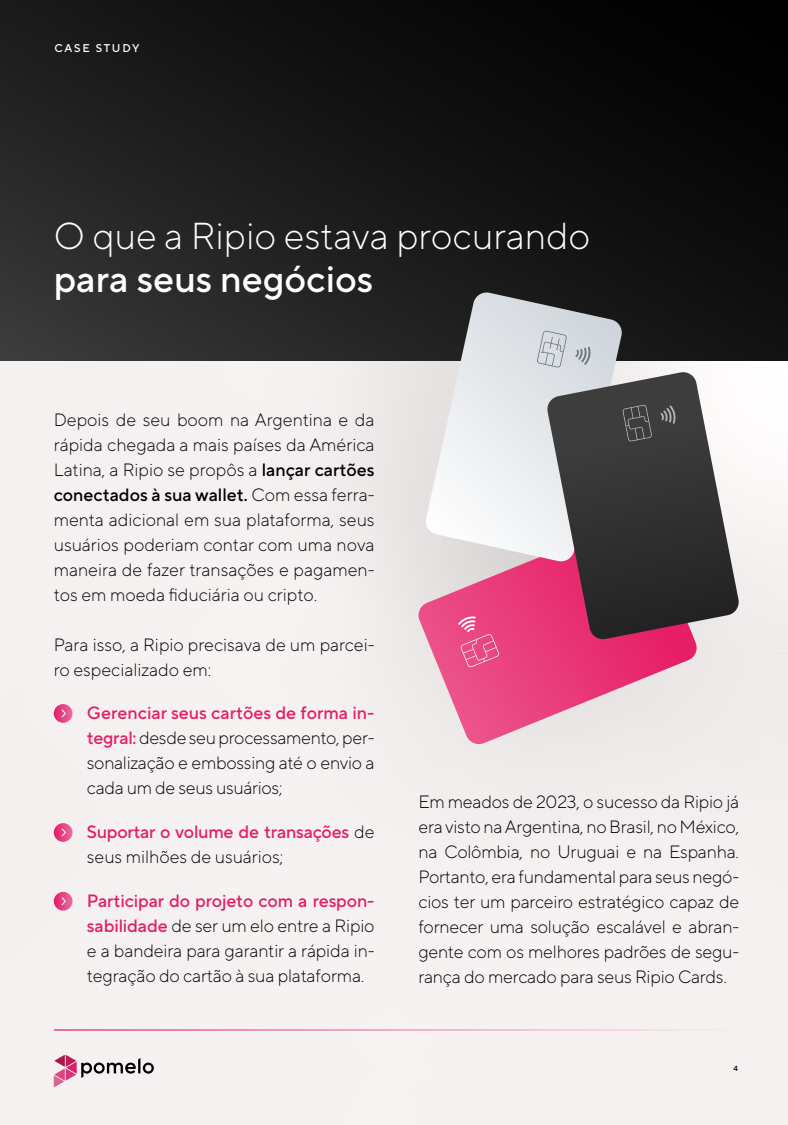
<style>
.page{position:relative;width:788px;height:1125px;background:#fff}
.page>*{position:absolute;margin:0;border:0;box-sizing:border-box;transform-origin:0 0}
.t1{font:300 37.5px "TT Norms Pro";color:#fff}
.t2{font:500 37.5px "TT Norms Pro";color:#fff}
.t3{font:300 17.81px/25px "TT Norms Pro";letter-spacing:-.005em;color:#000;text-align:justify}
.t4{font:500 17.81px/25px "TT Norms Pro";letter-spacing:-.015em;color:#e41e66}
.t5{font:500 11.25px "TT Norms Pro";letter-spacing:.16em;color:#fff}
.t6{font:500 7.5px "TT Norms Pro";color:#000}
.s1{font-weight:500}
.s2{font-weight:500;color:#e41e66}
.s3{font-weight:300;color:#000}
</style>
<div class="page">
<svg style="left:0;top:0;width:788px;height:361px;background:#171717"></svg>
<div style="left:0;top:361px;width:788px;height:764px;background:#f5f1f0"></div>
<svg style="left:54px;top:1055px;width:100px;height:32px"></svg>
<hr style="left:54px;top:1029px;width:685px;height:2px;background:#fff">
<svg style="left:54px;top:704px;width:18px;height:19px"></svg>
<svg style="left:62px;top:709px;width:4px;height:8px"></svg>
<svg style="left:54px;top:823px;width:18px;height:19px"></svg>
<svg style="left:62px;top:829px;width:4px;height:7px"></svg>
<svg style="left:54px;top:892px;width:18px;height:19px"></svg>
<svg style="left:62px;top:897px;width:4px;height:8px"></svg>
<svg style="left:416px;top:519px;width:281px;height:226px"></svg>
<svg style="left:458px;top:616px;width:41px;height:52px;background:#eb5b8f"></svg>
<svg style="left:424px;top:292px;width:199px;height:271px"></svg>
<svg style="left:536px;top:330px;width:31px;height:38px"></svg>
<svg style="left:575px;top:347px;width:15px;height:18px"></svg>
<svg style="left:546px;top:372px;width:193px;height:268px"></svg>
<svg style="left:622px;top:405px;width:30px;height:37px"></svg>
<svg style="left:660px;top:405px;width:15px;height:19px"></svg>
<p class="t5" style="left:54px;top:40px;width:87px">CASE STUDY</p>
<h1 class="t1" style="left:54px;top:212px;width:538px">O que a Ripio estava procurando</h1>
<h1 class="t2" style="left:54px;top:255px;width:321px">para seus negócios</h1>
<p class="t3" style="left:54px;top:406px;width:322px">Depois de seu boom na Argentina e da rápida chegada a mais países da América Latina, a Ripio se propôs a <span class="s1">lançar cartões conectados à sua wallet.</span> Com essa ferra&shy;menta adicional em sua plataforma, seus usuários poderiam contar com uma nova maneira de fazer transações e pagamen&shy;tos em moeda fiduciária ou cripto.</p>
<p class="t3" style="left:54px;top:631px;width:322px">Para isso, a Ripio precisava de um parcei&shy;ro especializado em:</p>
<p class="t3" style="left:87px;top:700px;width:289px"><span class="s2">Gerenciar seus cartões de forma in&shy;tegral:</span> desde seu processamento, per&shy;sonalização e embossing até o envio a cada um de seus usuários;</p>
<p class="t4" style="left:87px;top:819px;width:289px">Suportar o volume de transações <span class="s3">de seus milhões de usuários;</span></p>
<p class="t3" style="left:87px;top:888px;width:289px"><span class="s2">Participar do projeto com a respon&shy;sabilidade</span> de ser um elo entre a Ripio e a bandeira para garantir a rápida in&shy;tegração do cartão à sua plataforma.</p>
<p class="t3" style="left:418px;top:788px;width:322px">Em meados de 2023, o sucesso da Ripio já era visto na Argentina, no Brasil, no México, na Colômbia, no Uruguai e na Espanha.<br>Portanto, era fundamental para seus negó&shy;cios ter um parceiro estratégico capaz de fornecer uma solução escalável e abran&shy;gente com os melhores padrões de segu&shy;rança do mercado para seus Ripio Cards.</p>
<p class="t6" style="left:733px;top:1063px;width:6px">4</p>
</div>
